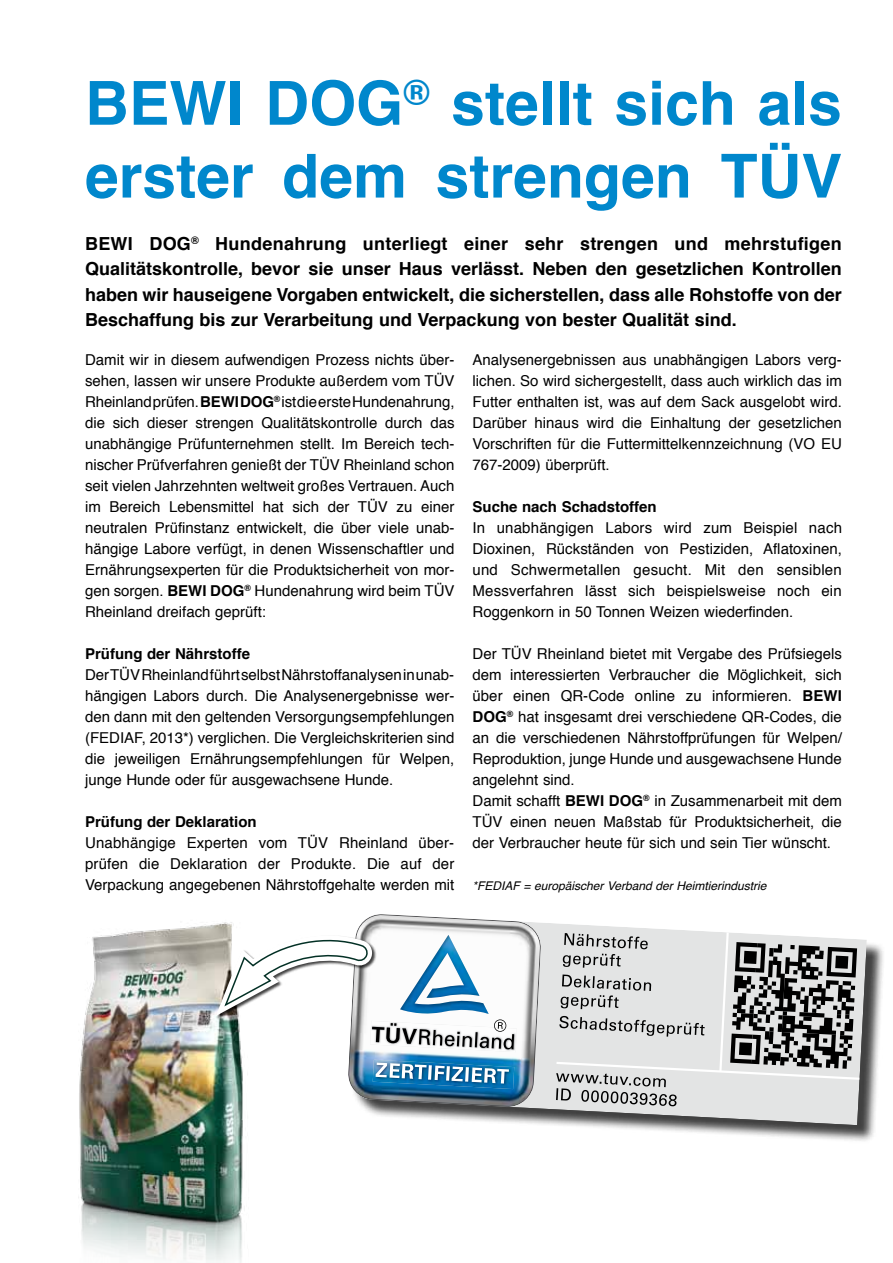
<style>
.page{position:relative;width:893px;height:1263px;background:#fff}
.page>*{position:absolute;margin:0;border:0;box-sizing:border-box;transform-origin:0 0}
.t1{font:700 60.75px/72.8px "Helvetica";color:#0087cc}
.t2{font:700 18px/25.5px "Helvetica";color:#000;text-align:justify}
.t3{font:15px/21px "Helvetica";color:#000;text-align:justify}
.t4{font:700 15px "Helvetica";color:#000}
.t5{font:italic 12px "Helvetica";color:#000}
.s1{font-weight:700}
</style>
<div class="page">
<img style="left:78px;top:924px;width:165px;height:339px">
<div style="left:351px;top:917px;width:534px;height:226px;background:#000;opacity:.75"></div>
<svg style="left:351px;top:917px;width:516px;height:208px"></svg>
<svg style="left:556px;top:932px;width:304px;height:174px;background:#b9b9b9"></svg>
<img style="left:216px;top:914px;width:326px;height:193px">
<h1 class="t1" style="left:85px;top:68px;width:758px">BEWI DOG<sup>®</sup> stellt sich als erster dem strengen TÜV</h1>
<p class="t2" style="left:85px;top:231px;width:758px">BEWI DOG<sup>®</sup> Hundenahrung unterliegt einer sehr strengen und mehrstufigen Qualitätskontrolle, bevor sie unser Haus verlässt. Neben den gesetzlichen Kontrollen haben wir hauseigene Vorgaben entwickelt, die sicherstellen, dass alle Rohstoffe von der Beschaffung bis zur Verarbeitung und Verpackung von bester Qualität sind.</p>
<p class="t3" style="left:85px;top:350px;width:371px">Damit wir in diesem aufwendigen Prozess nichts über&shy;sehen, lassen wir unsere Produkte außerdem vom TÜV Rheinland prüfen. <span class="s1">BEWI DOG</span><sup>®</sup> ist die erste Hundenahrung, die sich dieser strengen Qualitätskontrolle durch das unabhängige Prüfunternehmen stellt. Im Bereich tech&shy;nischer Prüfverfahren genießt der TÜV Rheinland schon seit vielen Jahrzehnten weltweit großes Vertrauen. Auch im Bereich Lebensmittel hat sich der TÜV zu einer neutralen Prüfinstanz entwickelt, die über viele unab&shy;hängige Labore verfügt, in denen Wissenschaftler und Ernährungsexperten für die Produktsicherheit von mor&shy;gen sorgen. <span class="s1">BEWI DOG</span><sup>®</sup> Hundenahrung wird beim TÜV Rheinland dreifach geprüft:</p>
<p class="t4" style="left:85px;top:642px;width:167px">Prüfung der Nährstoffe</p>
<p class="t3" style="left:85px;top:665px;width:371px">Der TÜV Rheinland führt selbst Nährstoffanalysen in unab&shy;hängigen Labors durch. Die Analysenergebnisse wer&shy;den dann mit den geltenden Versorgungsempfehlungen (FEDIAF, 2013*) verglichen. Die Vergleichskriterien sind die jeweiligen Ernährungsempfehlungen für Welpen, junge Hunde oder für ausgewachsene Hunde.</p>
<p class="t4" style="left:85px;top:810px;width:173px">Prüfung der Deklaration</p>
<p class="t3" style="left:85px;top:833px;width:371px">Unabhängige Experten vom TÜV Rheinland über&shy;prüfen die Deklaration der Produkte. Die auf der Verpackung angegebenen Nährstoffgehalte werden mit</p>
<p class="t3" style="left:472px;top:350px;width:371px">Analysenergebnissen aus unabhängigen Labors verg&shy;lichen. So wird sichergestellt, dass auch wirklich das im Futter enthalten ist, was auf dem Sack ausgelobt wird.<br>Darüber hinaus wird die Einhaltung der gesetzlichen Vorschriften für die Futtermittelkennzeichnung (VO EU 767-2009) überprüft.</p>
<p class="t4" style="left:472px;top:495px;width:186px">Suche nach Schadstoffen</p>
<p class="t3" style="left:472px;top:518px;width:371px">In unabhängigen Labors wird zum Beispiel nach Dioxinen, Rückständen von Pestiziden, Aflatoxinen, und Schwermetallen gesucht. Mit den sensiblen Messverfahren lässt sich beispielsweise noch ein Roggenkorn in 50 Tonnen Weizen wiederfinden.</p>
<p class="t3" style="left:472px;top:644px;width:371px;text-align:left">Der TÜV Rheinland bietet mit Vergabe des Prüfsiegels dem interessierten Verbraucher die Möglichkeit, sich über einen QR-Code online zu informieren. <span class="s1">BEWI DOG</span><sup>®</sup> hat insgesamt drei verschiedene QR-Codes, die an die verschiedenen Nährstoffprüfungen für Welpen/ Reproduktion, junge Hunde und ausgewachsene Hunde angelehnt sind.<br>Damit schafft <span class="s1">BEWI DOG</span><sup>®</sup> in Zusammenarbeit mit dem TÜV einen neuen Maßstab für Produktsicherheit, die der Verbraucher heute für sich und sein Tier wünscht.</p>
<p class="t5" style="left:472px;top:877px;width:296px">*FEDIAF = europäischer Verband der Heimtierindustrie</p>
</div>
